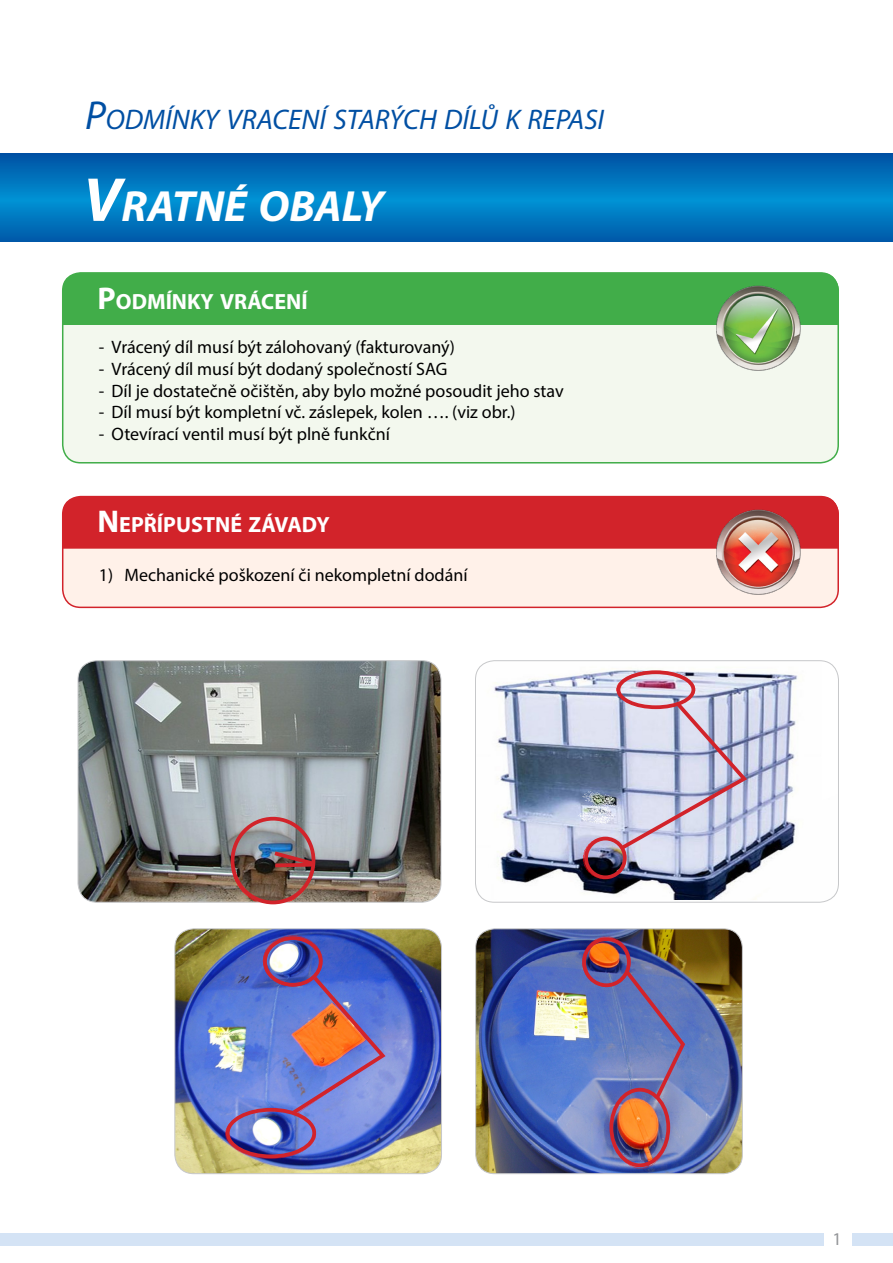
<style>
.page{position:relative;width:893px;height:1263px;background:#fff}
.page>*{position:absolute;margin:0;border:0;box-sizing:border-box;transform-origin:0 0}
.t1{font:italic 700 43.8px "Myriad Pro";color:#fff}
.t2{font:italic 28.35px "Myriad Pro";color:#004fa3}
.t3{font:700 22.05px "Myriad Pro";color:#fff}
.t4{font:18px "Myriad Pro";color:#000}
.t5{font:18px "Myriad Pro";color:#939598}
.s1{font-size:40.65px}
.s2{font-size:62.7px}
.s3{font-size:31.5px}
</style>
<div class="page">
<div style="left:63px;top:273px;width:775px;height:190px;background:#f3f8ee;border-radius:18px"></div>
<div style="left:62px;top:272px;width:777px;height:191px;border:2px solid #41ad49;border-radius:18px"></div>
<div style="left:63px;top:497px;width:775px;height:110px;background:#fff1e9;border-radius:18px"></div>
<div style="left:62px;top:496px;width:777px;height:112px;border:2px solid #d2232a;border-radius:18px"></div>
<div style="left:0;top:1233px;width:824px;height:12px;background:#d4e3f5"></div>
<div style="left:853px;top:1233px;width:40px;height:12px;background:#d4e3f5"></div>
<div style="left:63px;top:273px;width:776px;height:52px;background:#41ad49"></div>
<div style="left:63px;top:497px;width:776px;height:52px;background:#d2232a"></div>
<img style="left:715px;top:285px;width:88px;height:86px">
<img style="left:715px;top:509px;width:88px;height:86px">
<svg style="left:0;top:153px;width:893px;height:89px;background:#0072bb"></svg>
<img style="left:79px;top:661px;width:362px;height:241px">
<div style="left:77px;top:660px;width:364px;height:243px;border:1px solid #c7c8ca;border-radius:19px"></div>
<img style="left:176px;top:929px;width:265px;height:245px">
<div style="left:174px;top:928px;width:268px;height:246px;border:1px solid #c7c8ca;border-radius:19px"></div>
<img style="left:476px;top:929px;width:266px;height:245px">
<div style="left:475px;top:928px;width:268px;height:246px;border:1px solid #c7c8ca;border-radius:19px"></div>
<img style="left:475px;top:661px;width:363px;height:241px">
<div style="left:475px;top:660px;width:364px;height:243px;border:1px solid #c7c8ca;border-radius:19px"></div>
<div style="left:231px;top:817px;width:84px;height:87px;border:4px solid #d2232a;border-radius:50%"></div>
<div style="left:263px;top:936px;width:60px;height:51px;border:4px solid #d2232a;border-radius:50%"></div>
<div style="left:582px;top:937px;width:49px;height:50px;border:4px solid #d2232a;border-radius:50%"></div>
<div style="left:609px;top:1088px;width:61px;height:79px;border:4px solid #d2232a;border-radius:50%"></div>
<div style="left:226px;top:1108px;width:90px;height:50px;border:4px solid #d2232a;border-radius:50%"></div>
<div style="left:584px;top:837px;width:43px;height:42px;border:4px solid #d2232a;border-radius:50%"></div>
<div style="left:617px;top:670px;width:78px;height:39px;border:4px solid #d2232a;border-radius:50%"></div>
<svg style="left:270px;top:849px;width:47px;height:20px"></svg>
<svg style="left:618px;top:699px;width:132px;height:153px;background:#c3bfd6"></svg>
<svg style="left:289px;top:973px;width:99px;height:144px;background:#8979ae"></svg>
<svg style="left:622px;top:967px;width:65px;height:135px;background:#7174ad"></svg>
<h2 class="t2" style="left:85px;top:102px;width:521px"><span class="s1">P</span>ODMÍNKY VRACENÍ STARÝCH DÍLŮ K REPASI</h2>
<h1 class="t1" style="left:83px;top:178px;width:302px"><span class="s2">V</span>RATNÉ OBALY</h1>
<p class="t3" style="left:98px;top:287px;width:212px"><span class="s3">P</span>ODMÍNKY VRÁCENÍ</p>
<p class="t4" style="left:99px;top:336px;width:357px">- Vrácený díl musí být zálohovaný (fakturovaný)</p>
<p class="t4" style="left:99px;top:358px;width:350px">- Vrácený díl musí být dodaný společností SAG</p>
<p class="t4" style="left:99px;top:379px;width:466px">- Díl je dostatečně očištěn, aby bylo možné posoudit jeho stav</p>
<p class="t4" style="left:99px;top:401px;width:418px">- Díl musí být kompletní vč. záslepek, kolen …. (viz obr.)</p>
<p class="t4" style="left:99px;top:423px;width:293px">- Otevírací ventil musí být plně funkční</p>
<p class="t3" style="left:98px;top:510px;width:234px"><span class="s3">N</span> EPŘÍPUSTNÉ ZÁVADY</p>
<p class="t4" style="left:99px;top:564px;width:370px">1) Mechanické poškození či nekompletní dodání</p>
<p class="t5" style="left:832px;top:1227px;width:11px">1</p>
</div>
